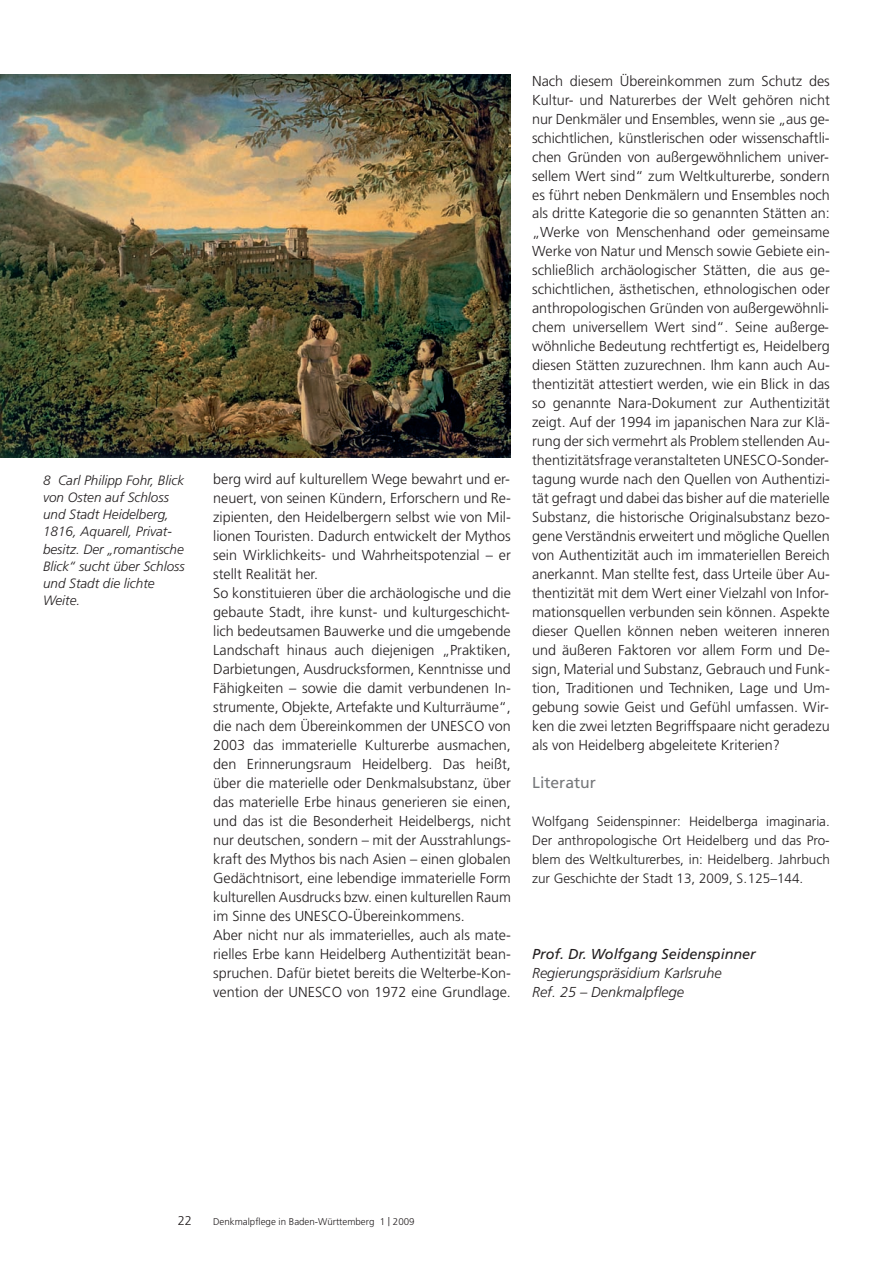
<style>
.page{position:relative;width:893px;height:1263px;background:#fff}
.page>*{position:absolute;margin:0;border:0;box-sizing:border-box;transform-origin:0 0}
.t1{font:15.75px "Frutiger";color:#76787b}
.t2{font:300 14.4px/19px "Frutiger";color:#231f20}
.t3{font:italic 300 14.4px/19px "Frutiger";color:#231f20}
.t4{font:300 13.5px/19px "Frutiger";color:#231f20;text-align:justify}
.t5{font:italic 300 13.5px/17.2px "Frutiger";color:#231f20}
.t6{font:300 12.75px "Frutiger";color:#231f20}
.t7{font:300 9.75px "Frutiger";color:#231f20}
.s1{font-weight:400}
.s2{font-size:12px}
</style>
<div class="page">
<img style="left:0;top:75px;width:511px;height:382px">
<p class="t5" style="left:43px;top:472px;width:143px">8 Carl Philipp Fohr, Blick von Osten auf Schloss und Stadt Heidelberg,<br>1816, Aquarell, Privat&shy;besitz. Der „romantische<br>Blick“ sucht über Schloss und Stadt die lichte<br>Weite.</p>
<p class="t2" style="left:213px;top:471px;width:299px">berg wird auf kulturellem Wege bewahrt und er&shy;neuert, von seinen Kündern, Erforschern und Re&shy;zipienten, den Heidelbergern selbst wie von Mil&shy;lionen Touristen. Dadurch entwickelt der Mythos sein Wirklichkeits- und Wahrheitspotenzial – er stellt Realität her.<br>So konstituieren über die archäologische und die gebaute Stadt, ihre kunst- und kulturgeschicht&shy;lich bedeutsamen Bauwerke und die umgebende Landschaft hinaus auch diejenigen „Praktiken, Darbietungen, Ausdrucksformen, Kenntnisse und Fähigkeiten – sowie die damit verbundenen In&shy;strumente, Objekte, Artefakte und Kulturräume“, die nach dem Übereinkommen der UNESCO von 2003 das immaterielle Kulturerbe ausmachen, den Erinnerungsraum Heidelberg. Das heißt, über die materielle oder Denkmalsubstanz, über das materielle Erbe hinaus generieren sie einen, und das ist die Besonderheit Heidelbergs, nicht nur deutschen, sondern – mit der Ausstrahlungs&shy;kraft des Mythos bis nach Asien – einen globalen Gedächtnisort, eine lebendige immaterielle Form kulturellen Ausdrucks bzw. einen kulturellen Raum im Sinne des UNESCO-Übereinkommens.<br>Aber nicht nur als immaterielles, auch als mate&shy;rielles Erbe kann Heidelberg Authentizität bean&shy;spruchen. Dafür bietet bereits die Welterbe-Kon&shy;vention der UNESCO von 1972 eine Grundlage.</p>
<p class="t2" style="left:532px;top:72px;width:299px;text-align:justify">Nach diesem Übereinkommen zum Schutz des Kultur- und Naturerbes der Welt gehören nicht nur Denkmäler und Ensembles, wenn sie „aus ge&shy;schichtlichen, künstlerischen oder wissenschaftli&shy;chen Gründen von außergewöhnlichem univer&shy;sellem Wert sind“ zum Weltkulturerbe, sondern es führt neben Denkmälern und Ensembles noch als dritte Kategorie die so genannten Stätten an: „Werke von Menschenhand oder gemeinsame Werke von Natur und Mensch sowie Gebiete ein&shy;schließlich archäologischer Stätten, die aus ge&shy;schichtlichen, ästhetischen, ethnologischen oder anthropologischen Gründen von außergewöhnli&shy;chem universellem Wert sind“. Seine außerge&shy;wöhnliche Bedeutung rechtfertigt es, Heidelberg diesen Stätten zuzurechnen. Ihm kann auch Au&shy;thentizität attestiert werden, wie ein Blick in das so genannte Nara-Dokument zur Authentizität zeigt. Auf der 1994 im japanischen Nara zur Klä&shy;rung der sich vermehrt als Problem stellenden Au&shy;thentizitätsfrage veranstalteten UNESCO-Sonder&shy;tagung wurde nach den Quellen von Authentizi&shy;tät gefragt und dabei das bisher auf die materielle Substanz, die historische Originalsubstanz bezo&shy;gene Verständnis erweitert und mögliche Quellen von Authentizität auch im immateriellen Bereich anerkannt. Man stellte fest, dass Urteile über Au&shy;thentizität mit dem Wert einer Vielzahl von Infor&shy;mationsquellen verbunden sein können. Aspekte dieser Quellen können neben weiteren inneren und äußeren Faktoren vor allem Form und De&shy;sign, Material und Substanz, Gebrauch und Funk&shy;tion, Traditionen und Techniken, Lage und Um&shy;gebung sowie Geist und Gefühl umfassen. Wir&shy;ken die zwei letzten Begriffspaare nicht geradezu als von Heidelberg abgeleitete Kriterien?</p>
<p class="t1" style="left:532px;top:776px;width:65px">Literatur</p>
<p class="t4" style="left:532px;top:813px;width:299px">Wolfgang Seidenspinner: Heidelberga imaginaria.<br>Der anthropologische Ort Heidelberg und das Pro&shy;blem des Weltkulturerbes, in: Heidelberg. Jahrbuch zur Geschichte der Stadt 13, 2009, S.125–144.</p>
<p class="t3" style="left:532px;top:945px;width:225px"><span class="s1">Prof. Dr. Wolfgang Seidenspinner<br></span>Regierungspräsidium Karlsruhe<br>Ref. 25 – Denkmalpflege</p>
<p class="t6" style="left:178px;top:1215px;width:16px">22</p>
<p class="t7" style="left:213px;top:1217px;width:203px">Denkmalpflege in Baden-Württemberg 1 <span class="s2">|</span> 2009</p>
</div>
